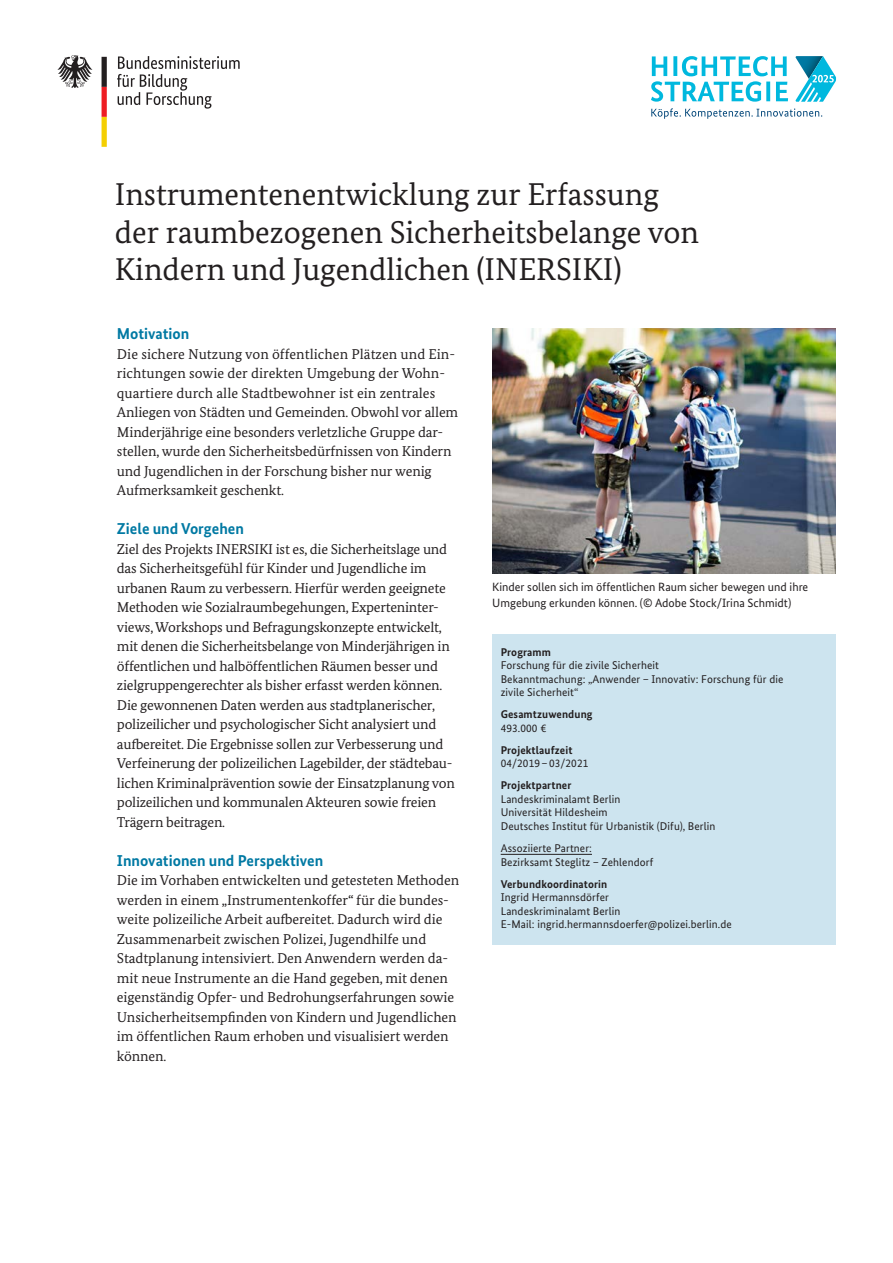
<style>
.page{position:relative;width:893px;height:1263px;background:#fff}
.page>*{position:absolute;margin:0;border:0;box-sizing:border-box;transform-origin:0 0}
.t1{font:31.5px/37.5px "Bundes Serif";color:#231f20}
.t2{font:700 15.75px "Bundes Sans";color:#0079a3}
.t3{font:14.25px/19.5px "Bundes Serif";letter-spacing:-.01em;color:#231f20}
.t4{font:12px/15.8px "Bundes Sans";color:#231f20}
.t5{font:11.25px/13.5px "Bundes Sans";letter-spacing:.01em;color:#231f20}
.t6{font:700 11.25px "Bundes Sans";letter-spacing:.01em;color:#231f20}
</style>
<div class="page">
<div style="left:492px;top:634px;width:344px;height:311px;background:#cde4ef"></div>
<hr style="left:501px;top:854px;width:91px;height:1px;background:#231f20">
<svg style="left:117px;top:56px;width:123px;height:53px"></svg>
<svg style="left:57px;top:55px;width:35px;height:33px"></svg>
<svg style="left:102px;top:57px;width:5px;height:90px"></svg>
<svg style="left:651px;top:56px;width:137px;height:46px"></svg>
<svg style="left:673px;top:56px;width:4px;height:20px"></svg>
<svg style="left:766px;top:82px;width:4px;height:19px"></svg>
<svg style="left:651px;top:108px;width:171px;height:11px"></svg>
<svg style="left:795px;top:56px;width:41px;height:46px"></svg>
<img style="left:492px;top:328px;width:344px;height:245px">
<h1 class="t1" style="left:115px;top:175px;width:586px">Instrumentenentwicklung zur Erfassung der raumbezogenen Sicherheitsbelange von<br>Kindern und Jugendlichen (INERSIKI)</h1>
<h2 class="t2" style="left:117px;top:324px;width:74px">Motivation</h2>
<p class="t3" style="left:117px;top:344px;width:343px">Die sichere Nutzung von öffentlichen Plätzen und Ein&shy;richtungen sowie der direkten Umgebung der Wohn&shy;quartiere durch alle Stadtbewohner ist ein zentrales Anliegen von Städten und Gemeinden. Obwohl vor allem Minderjährige eine besonders verletzliche Gruppe dar&shy;stellen, wurde den Sicherheitsbedürfnissen von Kindern und Jugendlichen in der Forschung bisher nur wenig Aufmerksamkeit geschenkt.</p>
<h2 class="t2" style="left:117px;top:519px;width:129px">Ziele und Vorgehen</h2>
<p class="t3" style="left:117px;top:539px;width:340px">Ziel des Projekts INERSIKI ist es, die Sicherheitslage und das Sicherheitsgefühl für Kinder und Jugendliche im urbanen Raum zu verbessern. Hierfür werden geeignete Methoden wie Sozialraumbegehungen, Experteninter&shy;views, Workshops und Befragungskonzepte entwickelt, mit denen die Sicherheitsbelange von Minderjährigen in öffentlichen und halböffentlichen Räumen besser und zielgruppengerechter als bisher erfasst werden können.<br>Die gewonnenen Daten werden aus stadtplanerischer, polizeilicher und psychologischer Sicht analysiert und aufbereitet. Die Ergebnisse sollen zur Verbesserung und Verfeinerung der polizeilichen Lagebilder, der städtebau&shy;lichen Kriminalprävention sowie der Einsatzplanung von polizeilichen und kommunalen Akteuren sowie freien Trägern beitragen.</p>
<h2 class="t2" style="left:117px;top:851px;width:208px">Innovationen und Perspektiven</h2>
<p class="t3" style="left:117px;top:870px;width:344px">Die im Vorhaben entwickelten und getesteten Methoden werden in einem „Instrumentenkoffer“ für die bundes&shy;weite polizeiliche Arbeit aufbereitet. Dadurch wird die Zusammenarbeit zwischen Polizei, Jugendhilfe und Stadtplanung intensiviert. Den Anwendern werden da&shy;mit neue Instrumente an die Hand gegeben, mit denen eigenständig Opfer- und Bedrohungserfahrungen sowie Unsicherheitsempfinden von Kindern und Jugendlichen im öffentlichen Raum erhoben und visualisiert werden können.</p>
<p class="t4" style="left:492px;top:579px;width:318px">Kinder sollen sich im öffentlichen Raum sicher bewegen und ihre<br>Umgebung erkunden können. (© Adobe Stock/Irina Schmidt)</p>
<h3 class="t6" style="left:501px;top:645px;width:52px">Programm</h3>
<p class="t5" style="left:501px;top:659px;width:160px">Forschung für die zivile Sicherheit</p>
<p class="t5" style="left:501px;top:672px;width:284px">Bekanntmachung: „Anwender – Innovativ: Forschung für die zivile Sicherheit“</p>
<h3 class="t6" style="left:501px;top:708px;width:93px">Gesamtzuwendung</h3>
<p class="t5" style="left:501px;top:721px;width:47px">493.000 €</p>
<h3 class="t6" style="left:501px;top:743px;width:73px">Projektlaufzeit</h3>
<p class="t5" style="left:501px;top:757px;width:89px">04/2019 – 03/2021</p>
<h3 class="t6" style="left:501px;top:779px;width:72px">Projektpartner</h3>
<p class="t5" style="left:501px;top:792px;width:121px">Landeskriminalamt Berlin</p>
<p class="t5" style="left:501px;top:806px;width:108px">Universität Hildesheim</p>
<p class="t5" style="left:501px;top:819px;width:216px">Deutsches Institut für Urbanistik (Difu), Berlin</p>
<h4 class="t5" style="left:501px;top:841px;width:93px">Assoziierte Partner:</h4>
<p class="t5" style="left:501px;top:855px;width:154px">Bezirksamt Steglitz – Zehlendorf</p>
<h3 class="t6" style="left:501px;top:877px;width:108px">Verbundkoordinatorin</h3>
<p class="t5" style="left:501px;top:890px;width:110px">Ingrid Hermannsdörfer</p>
<p class="t5" style="left:501px;top:904px;width:121px">Landeskriminalamt Berlin</p>
<p class="t5" style="left:501px;top:917px;width:233px">E-Mail: ingrid.hermannsdoerfer@polizei.berlin.de</p>
</div>
